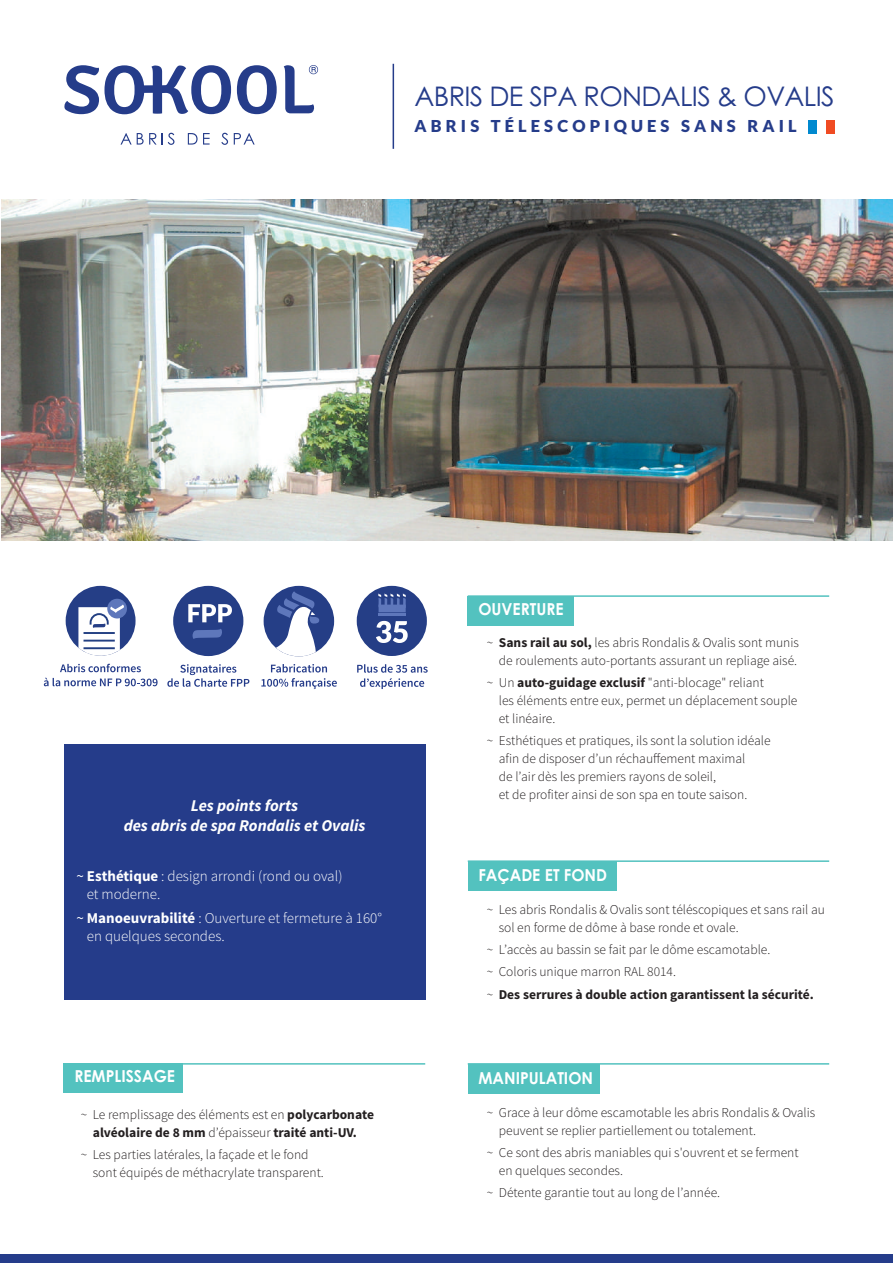
<style>
.page{position:relative;width:893px;height:1263px;background:#fff}
.page>*{position:absolute;margin:0;border:0;box-sizing:border-box;transform-origin:0 0}
.t1{font:27px "Century Gothic";letter-spacing:-.025em;color:#253c8a}
.t2{font:700 16.5px "Century Gothic";color:#fff;scale:.95 1}
.t3{font:italic 700 16.5px/19.8px "Source Sans Pro";color:#fff;text-align:center}
.t4{font:900 16.5px "Lato";letter-spacing:.25em;color:#253c8a}
.t5{font:300 15px/18px "Source Sans Pro";color:#fff}
.t6{font:300 13.5px/18px "Source Sans Pro";color:#231f20}
.t7{font:700 13.5px/18px "Source Sans Pro";color:#231f20;text-align:center}
.s1{font-weight:400}
.s2{font-weight:700}
.s3{font-weight:300}
</style>
<div class="page">
<svg style="left:120px;top:133px;width:54px;height:12px"></svg>
<svg style="left:188px;top:133px;width:22px;height:12px"></svg>
<svg style="left:221px;top:133px;width:7px;height:12px"></svg>
<svg style="left:234px;top:133px;width:21px;height:12px"></svg>
<svg style="left:237px;top:65px;width:40px;height:49px"></svg>
<svg style="left:284px;top:65px;width:34px;height:48px"></svg>
<svg style="left:64px;top:65px;width:167px;height:49px"></svg>
<div style="left:468px;top:596px;width:106px;height:30px;background:#53c2bf"></div>
<img style="left:2px;top:200px;width:891px;height:340px">
<div style="left:808px;top:120px;width:9px;height:14px;background:#0089cf"></div>
<div style="left:826px;top:120px;width:8px;height:14px;background:#f04b22"></div>
<div style="left:468px;top:861px;width:149px;height:30px;background:#53c2bf"></div>
<div style="left:468px;top:1064px;width:132px;height:30px;background:#53c2bf"></div>
<div style="left:64px;top:1063px;width:119px;height:30px;background:#53c2bf"></div>
<div style="left:64px;top:744px;width:361px;height:255px;background:#253c8a"></div>
<hr style="left:393px;top:64px;width:1px;height:85px;background:#253c8a">
<svg style="left:60px;top:664px;width:81px;height:8px"></svg>
<svg style="left:44px;top:678px;width:114px;height:8px"></svg>
<div style="left:66px;top:586px;width:70px;height:70px;background:#253e86;border-radius:50%"></div>
<div style="left:107px;top:599px;width:20px;height:19px;background:#5e77bb;border-radius:50%"></div>
<svg style="left:78px;top:605px;width:46px;height:51px"></svg>
<div style="left:173px;top:586px;width:70px;height:70px;background:#253e86;border-radius:50%"></div>
<svg style="left:192px;top:629px;width:30px;height:10px"></svg>
<svg style="left:188px;top:604px;width:44px;height:18px"></svg>
<svg style="left:167px;top:664px;width:82px;height:23px"></svg>
<div style="left:264px;top:586px;width:70px;height:70px;background:#253e86;border-radius:50%"></div>
<svg style="left:276px;top:591px;width:43px;height:65px"></svg>
<svg style="left:271px;top:664px;width:56px;height:8px"></svg>
<svg style="left:261px;top:678px;width:76px;height:11px"></svg>
<svg style="left:357px;top:664px;width:71px;height:25px"></svg>
<div style="left:357px;top:586px;width:70px;height:70px;background:#253e86;border-radius:50%"></div>
<svg style="left:376px;top:621px;width:32px;height:22px"></svg>
<hr style="left:379px;top:614px;width:27px;height:2px;background:#5e77bb">
<svg style="left:378px;top:593px;width:28px;height:19px"></svg>
<div style="left:0;top:1254px;width:893px;height:9px;background:#253c8a"></div>
<hr style="left:468px;top:595px;width:361px;height:2px;background:#53c2bf">
<hr style="left:468px;top:860px;width:361px;height:2px;background:#53c2bf">
<hr style="left:468px;top:1063px;width:361px;height:1px;background:#53c2bf">
<hr style="left:64px;top:1063px;width:361px;height:1px;background:#53c2bf">
<h1 class="t1" style="left:415px;top:80px;width:421px">ABRIS DE SPA RONDALIS &amp; OVALIS</h1>
<p class="t4" style="left:415px;top:117px;width:384px">ABRIS TÉLESCOPIQUES SANS RAIL</p>
<p class="t3" style="left:124px;top:796px;width:243px">Les points forts<br>des abris de spa Rondalis et Ovalis</p>
<p class="t5" style="left:87px;top:866px;width:257px;text-indent:-10px"><span class="s1">~</span> <span class="s2">Esthétique</span> : design arrondi (rond ou oval) et moderne.</p>
<p class="t5" style="left:87px;top:909px;width:297px;text-indent:-10px"><span class="s1">~</span> <span class="s2">Manoeuvrabilité</span> : Ouverture et fermeture à 160° en quelques secondes.</p>
<p class="t2" style="left:478px;top:600px;width:91px">OUVERTURE</p>
<p class="t6" style="left:487px;top:633px;width:314px;text-align:right">~ <span class="s2">Sans rail au sol,</span> les abris Rondalis &amp; Ovalis sont munis de roulements auto-portants assurant un repliage aisé.</p>
<p class="t6" style="left:499px;top:673px;width:300px;text-indent:-12px">~ Un <span class="s2">auto-guidage exclusif</span> "anti-blocage" reliant<br>les éléments entre eux, permet un déplacement souple et linéaire.</p>
<p class="t6" style="left:499px;top:732px;width:273px;text-indent:-12px">~ Esthétiques et pratiques, ils sont la solution idéale afin de disposer d’un réchauffement maximal<br>de l’air dès les premiers rayons de soleil,<br>et de profiter ainsi de son spa en toute saison.</p>
<p class="t2" style="left:478px;top:865px;width:137px">FAÇADE ET FOND</p>
<p class="t6" style="left:499px;top:900px;width:328px;text-indent:-12px">~ Les abris Rondalis &amp; Ovalis sont téléscopiques et sans rail au sol en forme de dôme à base ronde et ovale.</p>
<p class="t6" style="left:487px;top:939px;width:328px;line-height:22.2px">~ L’accès au bassin se fait par le dôme escamotable.<br>~ Coloris unique marron RAL 8014.<br>~ <span class="s2">Des serrures à double action garantissent la sécurité.</span></p>
<p class="t2" style="left:74px;top:1067px;width:107px">REMPLISSAGE</p>
<p class="t2" style="left:478px;top:1068px;width:122px">MANIPULATION</p>
<p class="t7" style="left:81px;top:1106px;width:295px"><span class="s3">~ Le remplissage des éléments est en</span> polycarbonate alvéolaire de 8 mm <span class="s3">d’épaisseur</span> traité anti-UV.</p>
<p class="t6" style="left:93px;top:1146px;width:233px;text-indent:-12px">~ Les parties latérales, la façade et le fond sont équipés de méthacrylate transparent.</p>
<p class="t6" style="left:499px;top:1103px;width:318px;text-indent:-12px">~ Grace à leur dôme escamotable les abris Rondalis &amp; Ovalis peuvent se replier partiellement ou totalement.</p>
<p class="t6" style="left:499px;top:1144px;width:301px;text-indent:-12px">~ Ce sont des abris maniables qui s'ouvrent et se ferment en quelques secondes.</p>
<p class="t6" style="left:487px;top:1184px;width:235px">~ Détente garantie tout au long de l’année.</p>
</div>
